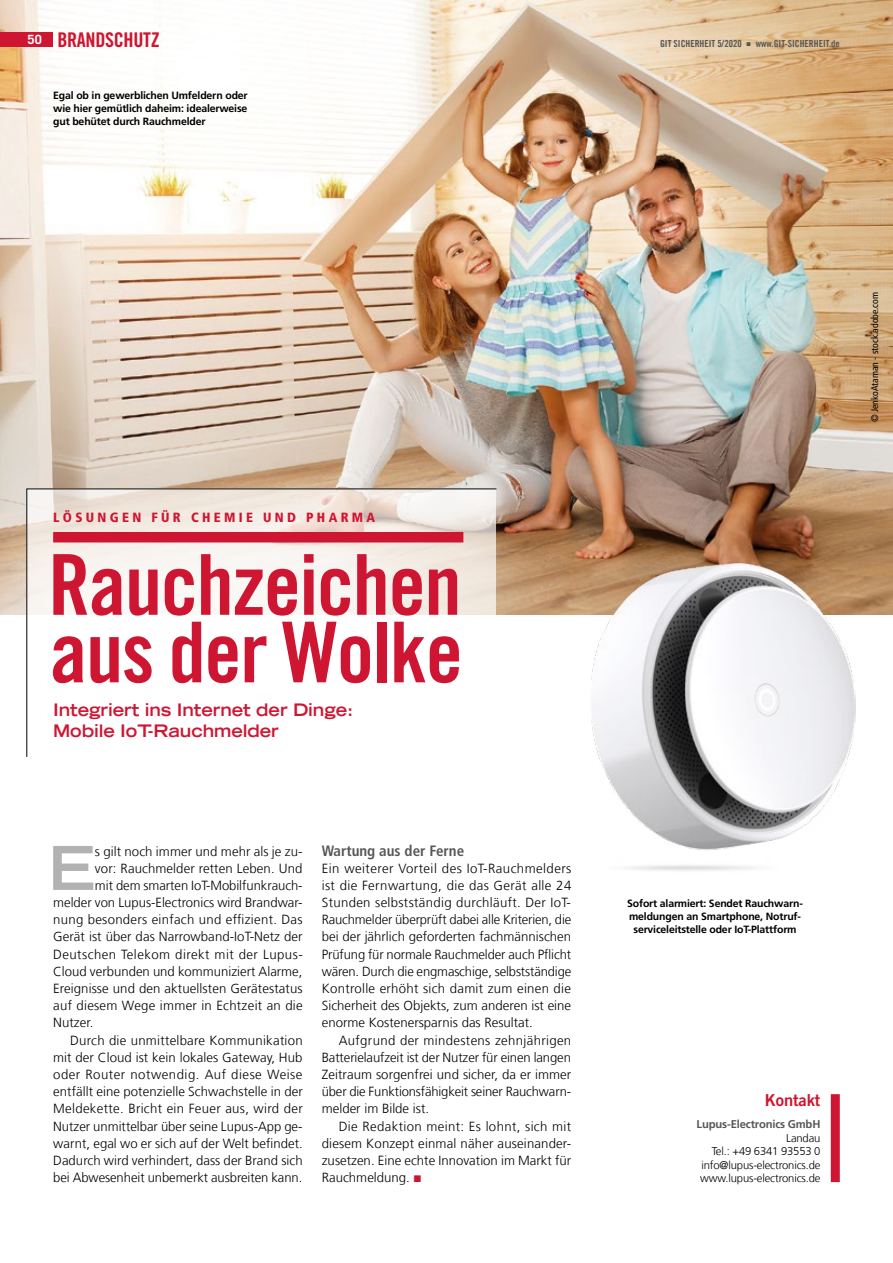
<style>
.page{position:relative;width:893px;height:1263px;background:#fff}
.page>*{position:absolute;margin:0;border:0;box-sizing:border-box;transform-origin:0 0}
.t1{font:84px/67.5px "Trade Gothic LT Com Bd Cn 20";letter-spacing:-.015em;color:#ce1531}
.t2{font:700 expanded 60.45px "Trade Gothic LT Std";color:#b3b2b2}
.t3{font:20.25px "Trade Gothic LT Std Bd Cn 20";letter-spacing:-.015em;color:#ce1531}
.t4{font:700 expanded 17.25px/21px "Trade Gothic LT Std";letter-spacing:-.005em;color:#ce1531}
.t5{font:16.5px "Trade Gothic LT Std Bd 2";letter-spacing:-.005em;color:#ce1531}
.t6{font:700 condensed 15px "Frutiger LT Com";color:#575756}
.t7{font:900 condensed 13.35px "Frutiger LT Com";letter-spacing:.25em;color:#ce1531}
.t8{font:300 13.2px/17.2px "Frutiger LT Com";letter-spacing:.005em;color:#000;text-align:justify}
.t9{font:300 13.2px "Frutiger LT Com";letter-spacing:.025em;color:#000}
.t10{font:300 13.2px "Frutiger LT Com";letter-spacing:.035em;color:#000}
.t11{font:300 13.2px "Frutiger LT Com";letter-spacing:.04em;color:#000}
.t12{font:300 11.25px/13.5px "Frutiger LT Com";letter-spacing:-.015em;color:#000;text-align:right}
.t13{font:700 11.25px "Frutiger LT Com";letter-spacing:-.015em;color:#575756}
.t14{font:700 10.5px/12.8px "Frutiger LT Com";letter-spacing:-.015em;color:#000;text-align:justify}
.t15{font:9.75px "Trade Gothic LT Com Bd Cn 20";color:#575756}
.t16{font:condensed 9.75px "Frutiger LT Com";color:#000}
.s1{font-family:"Trade Gothic LT Com";font-weight:700;font-size:12.75px;color:#fff}
.s2{color:#ce1531}
</style>
<div class="page">
<img style="left:0;top:0;width:893px;height:615px">
<div style="left:831px;top:1094px;width:9px;height:88px;background:#ce1531"></div>
<svg style="left:26px;top:488px;width:471px;height:269px"></svg>
<div style="left:53px;top:532px;width:410px;height:10px;background:#ce1531"></div>
<img style="left:590px;top:563px;width:266px;height:308px">
<div style="left:0;top:32px;width:53px;height:15px;background:#ce1531"></div>
<h3 class="t3" style="left:28px;top:27px;width:134px"><span class="s1">50</span> BRANDSCHUTZ</h3>
<p class="t15" style="left:660px;top:38px;width:181px">GIT SICHERHEIT 5/2020 ▪ www.GIT-SICHERHEIT.de</p>
<p class="t14" style="left:53px;top:89px;width:196px">Egal ob in gewerblichen Umfeldern oder wie hier gemütlich daheim: idealerweise gut behütet durch Rauchmelder</p>
<p class="t7" style="left:53px;top:509px;width:324px">LÖSUNGEN FÜR CHEMIE UND PHARMA</p>
<h1 class="t1" style="left:48px;top:550px;width:416px">Rauchzeichen aus der Wolke</h1>
<h3 class="t4" style="left:53px;top:699px;width:302px">Integriert ins Internet der Dinge:<br>Mobile IoT-Rauchmelder</h3>
<h2 class="t2" style="left:48px;top:829px;width:49px">E</h2>
<p class="t8" style="left:95px;top:842px;width:209px">s gilt noch immer und mehr als je zu-</p>
<p class="t8" style="left:95px;top:860px;width:209px">vor: Rauchmelder retten Leben. Und</p>
<p class="t8" style="left:95px;top:877px;width:209px">mit dem smarten IoT-Mobilfunkrauch-</p>
<p class="t8" style="left:53px;top:894px;width:251px">melder von Lupus-Electronics wird Brandwar-</p>
<p class="t8" style="left:53px;top:911px;width:251px">nung besonders einfach und effizient. Das</p>
<p class="t8" style="left:53px;top:928px;width:251px">Gerät ist über das Narrowband-IoT-Netz der</p>
<p class="t10" style="left:53px;top:946px;width:251px">Deutschen Telekom direkt mit der Lupus-</p>
<p class="t8" style="left:53px;top:963px;width:251px">Cloud verbunden und kommuniziert Alarme,</p>
<p class="t8" style="left:53px;top:980px;width:251px">Ereignisse und den aktuellsten Gerätestatus</p>
<p class="t8" style="left:53px;top:997px;width:251px">auf diesem Wege immer in Echtzeit an die</p>
<p class="t8" style="left:53px;top:1014px;width:42px">Nutzer.</p>
<p class="t8" style="left:70px;top:1031px;width:234px">Durch die unmittelbare Kommunikation</p>
<p class="t8" style="left:53px;top:1049px;width:251px">mit der Cloud ist kein lokales Gateway, Hub</p>
<p class="t11" style="left:53px;top:1067px;width:251px">oder Router notwendig. Auf diese Weise</p>
<p class="t8" style="left:53px;top:1083px;width:251px">entfällt eine potenzielle Schwachstelle in der</p>
<p class="t9" style="left:53px;top:1101px;width:251px">Meldekette. Bricht ein Feuer aus, wird der</p>
<p class="t8" style="left:53px;top:1117px;width:251px">Nutzer unmittelbar über seine Lupus-App ge-</p>
<p class="t8" style="left:53px;top:1135px;width:251px">warnt, egal wo er sich auf der Welt befindet.</p>
<p class="t8" style="left:53px;top:1152px;width:251px">Dadurch wird verhindert, dass der Brand sich</p>
<p class="t8" style="left:53px;top:1169px;width:251px">bei Abwesenheit unbemerkt ausbreiten kann.</p>
<p class="t6" style="left:322px;top:841px;width:144px">Wartung aus der Ferne</p>
<p class="t8" style="left:322px;top:860px;width:251px">Ein weiterer Vorteil des IoT-Rauchmelders ist die Fernwartung, die das Gerät alle 24<br>Stunden selbstständig durchläuft. Der IoT-Rauchmelder überprüft dabei alle Kriterien, die bei der jährlich geforderten fachmännischen Prüfung für normale Rauchmelder auch Pflicht wären. Durch die engmaschige, selbstständige Kontrolle erhöht sich damit zum einen die Sicherheit des Objekts, zum anderen ist eine enorme Kostenersparnis das Resultat.</p>
<p class="t8" style="left:322px;top:1031px;width:251px;text-indent:17px">Aufgrund der mindestens zehnjährigen Batterielaufzeit ist der Nutzer für einen langen Zeitraum sorgenfrei und sicher, da er immer über die Funktionsfähigkeit seiner Rauchwarn&shy;melder im Bilde ist.</p>
<p class="t8" style="left:322px;top:1117px;width:251px;text-indent:17px">Die Redaktion meint: Es lohnt, sich mit diesem Konzept einmal näher auseinander&shy;zusetzen. Eine echte Innovation im Markt für Rauchmeldung. <span class="s2">◾</span></p>
<p class="t16" style="left:869px;top:422px;width:132px;rotate:-90deg">© JenkoAtaman - stock.adobe.com</p>
<p class="t14" style="left:627px;top:897px;width:177px;text-align:center">Sofort alarmiert: Sendet Rauchwarn&shy;meldungen an Smartphone, Notruf&shy;serviceleitstelle oder IoT-Plattform</p>
<p class="t5" style="left:765px;top:1090px;width:57px">Kontakt</p>
<p class="t13" style="left:697px;top:1117px;width:125px">Lupus-Electronics GmbH</p>
<p class="t12" style="left:700px;top:1131px;width:122px">Landau<br>Tel.: +49 6341 93553 0 info@lupus-electronics.de www.lupus-electronics.de</p>
</div>
